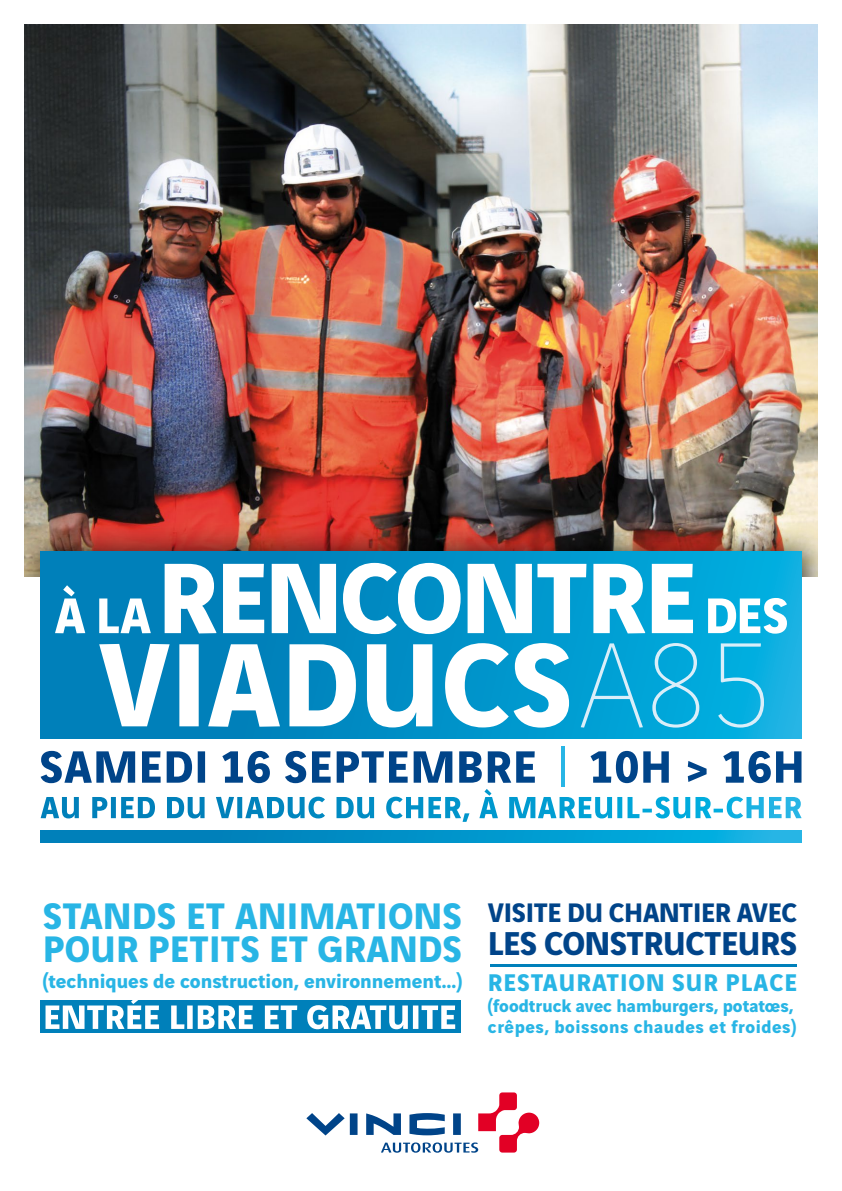
<style>
.page{position:relative;width:842px;height:1191px;background:#fff}
.page>*{position:absolute;margin:0;border:0;box-sizing:border-box;transform-origin:0 0}
.t1{font:700 39.4px "Vinci Sans";letter-spacing:.005em;color:#28b5e5}
.t2{font:700 35.2px "Vinci Sans";letter-spacing:-.015em;color:#004489}
.t3{font:700 28.6px "Vinci Sans";letter-spacing:-.01em;color:#004489}
.t4{font:700 25.7px "Vinci Sans";letter-spacing:.04em;color:#28b5e5}
.t5{font:700 21.1px "Vinci Sans";color:#28b5e5}
.t6{font:700 18.9px/21px "Vinci Sans";letter-spacing:.01em;color:#28b5e5}
</style>
<div class="page">
<img style="left:24px;top:24px;width:794px;height:499px">
<div style="left:24px;top:523px;width:794px;height:53px;background:#000;opacity:.75"></div>
<svg style="left:306px;top:1092px;width:233px;height:60px"></svg>
<div style="left:40px;top:1000px;width:421px;height:32px;background:#0080ba"></div>
<svg style="left:46px;top:1000px;width:409px;height:29px"></svg>
<hr style="left:490px;top:963px;width:307px;height:3px;background:#0080ba">
<svg style="left:41px;top:552px;width:760px;height:186px;background:#0392c9"></svg>
<svg style="left:41px;top:830px;width:760px;height:12px;background:#0394ca"></svg>
<svg style="left:216px;top:789px;width:585px;height:29px"></svg>
<svg style="left:55px;top:563px;width:732px;height:71px"></svg>
<svg style="left:99px;top:643px;width:470px;height:84px"></svg>
<svg style="left:41px;top:751px;width:760px;height:32px"></svg>
<hr style="left:561px;top:746px;width:4px;height:40px;background:#28b5e5">
<svg style="left:581px;top:643px;width:183px;height:84px;background:#1eb0dd"></svg>
<p class="t1" style="left:43px;top:885px;width:421px">STANDS ET ANIMATIONS</p>
<p class="t1" style="left:43px;top:918px;width:421px">POUR PETITS ET GRANDS</p>
<p class="t5" style="left:43px;top:964px;width:421px">(techniques de construction, environnement…)</p>
<p class="t3" style="left:488px;top:890px;width:311px">VISITE DU CHANTIER AVEC</p>
<p class="t2" style="left:488px;top:915px;width:311px">LES CONSTRUCTEURS</p>
<p class="t4" style="left:488px;top:962px;width:311px">RESTAURATION SUR PLACE</p>
<p class="t6" style="left:488px;top:993px;width:310px">(foodtruck avec hamburgers, potatoes, crêpes, boissons chaudes et froides)</p>
</div>
